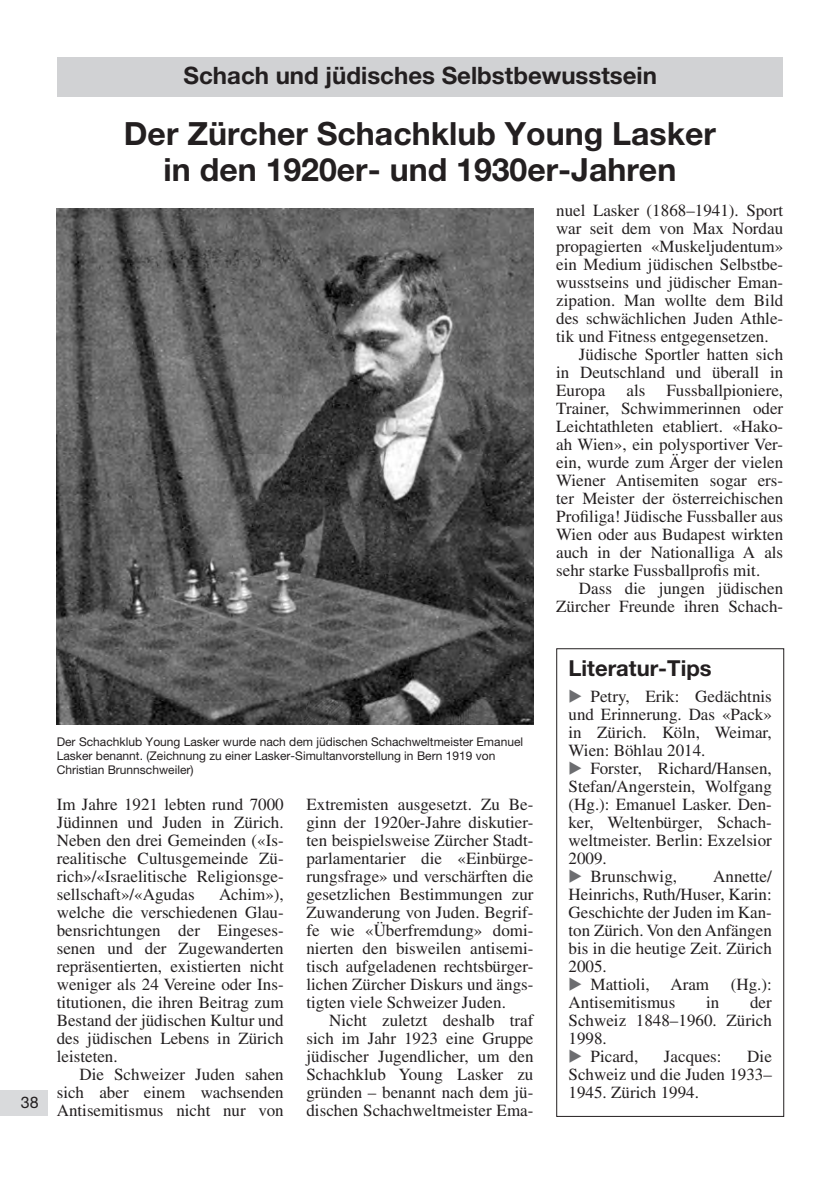
<style>
.page{position:relative;width:840px;height:1191px;background:#fff}
.page>*{position:absolute;margin:0;border:0;box-sizing:border-box;transform-origin:0 0}
.t1{font:700 32px/36px "Helvetica Neue LT Pro";color:#231f20;text-align:center}
.t2{font:700 24px "Helvetica Neue LT Pro";color:#231f20}
.t3{font:700 22px "Helvetica Neue LT Pro";color:#231f20}
.t4{font:17px/18px "Times LT Std";color:#231f20;text-align:justify}
.t5{font:16px "Helvetica Neue LT Pro";color:#231f20}
.t6{font:12px/14px "Helvetica Neue LT Pro";color:#231f20}
.s1{font-family:"European Pi Three";color:#6c6d70}
</style>
<div class="page">
<div style="left:0;top:1090px;width:47px;height:26px;background:#d9dadc"></div>
<div style="left:57px;top:57px;width:725px;height:39px;background:#d1d2d4"></div>
<div style="left:556px;top:648px;width:227px;height:468px;border:1px solid #231f20"></div>
<img style="left:57px;top:209px;width:476px;height:515px">
<h2 class="t2" style="left:183px;top:61px;width:474px">Schach und jüdisches Selbstbewusstsein</h2>
<h1 class="t1" style="left:124px;top:114px;width:593px">Der Zürcher Schachklub Young Lasker in den 1920er- und 1930er-Jahren</h1>
<p class="t4" style="left:556px;top:201px;width:228px">nuel Lasker (1868–1941). Sport</p>
<p class="t4" style="left:556px;top:219px;width:228px">war seit dem von Max Nordau</p>
<p class="t4" style="left:556px;top:237px;width:228px">propagierten «Muskeljudentum»</p>
<p class="t4" style="left:556px;top:255px;width:228px">ein Medium jüdischen Selbstbe-</p>
<p class="t4" style="left:556px;top:273px;width:228px">wusstseins und jüdischer Eman-</p>
<p class="t4" style="left:556px;top:291px;width:228px">zipation. Man wollte dem Bild</p>
<p class="t4" style="left:556px;top:309px;width:228px">des schwächlichen Juden Athle-</p>
<p class="t4" style="left:556px;top:327px;width:214px">tik und Fitness entgegensetzen.</p>
<p class="t4" style="left:578px;top:345px;width:206px">Jüdische Sportler hatten sich</p>
<p class="t4" style="left:556px;top:363px;width:228px">in Deutschland und überall in</p>
<p class="t4" style="left:556px;top:381px;width:228px">Europa als Fussballpioniere,</p>
<p class="t4" style="left:556px;top:399px;width:228px">Trainer, Schwimmerinnen oder</p>
<p class="t4" style="left:556px;top:417px;width:228px">Leichtathleten etabliert. «Hako-</p>
<p class="t4" style="left:556px;top:435px;width:228px">ah Wien», ein polysportiver Ver-</p>
<p class="t4" style="left:556px;top:453px;width:228px">ein, wurde zum Ärger der vielen</p>
<p class="t4" style="left:556px;top:471px;width:228px">Wiener Antisemiten sogar ers-</p>
<p class="t4" style="left:556px;top:489px;width:228px">ter Meister der österreichischen</p>
<p class="t4" style="left:556px;top:507px;width:228px">Profiliga! Jüdische Fussballer aus</p>
<p class="t4" style="left:556px;top:525px;width:228px">Wien oder aus Budapest wirkten</p>
<p class="t4" style="left:556px;top:543px;width:228px">auch in der Nationalliga A als</p>
<p class="t4" style="left:556px;top:561px;width:205px">sehr starke Fussballprofis mit.</p>
<p class="t4" style="left:578px;top:579px;width:206px">Dass die jungen jüdischen</p>
<p class="t4" style="left:556px;top:597px;width:228px">Zürcher Freunde ihren Schach-</p>
<p class="t5" style="left:21px;top:1092px;width:19px">38</p>
<p class="t6" style="left:57px;top:734px;width:467px">Der Schachklub Young Lasker wurde nach dem jüdischen Schachweltmeister Emanuel<br>Lasker benannt. (Zeichnung zu einer Lasker-Simultanvorstellung in Bern 1919 von<br>Christian Brunnschweiler)</p>
<p class="t4" style="left:57px;top:795px;width:228px">Im Jahre 1921 lebten rund 7000<br>Jüdinnen und Juden in Zürich.<br>Neben den drei Gemeinden («Is&shy;realitische Cultusgemeinde Zü&shy;rich»/«Israelitische Religionsge&shy;sellschaft»/«Agudas</p>
<p class="t4" style="left:57px;top:885px;width:228px;text-indent:162px">Achim»), welche die verschiedenen Glau&shy;bensrichtungen der Eingeses&shy;senen und der Zugewanderten repräsentierten, existierten nicht weniger als 24 Vereine oder Ins&shy;titutionen, die ihren Beitrag zum Bestand der jüdischen Kultur und des jüdischen Lebens in Zürich leisteten.</p>
<p class="t4" style="left:57px;top:1065px;width:228px;text-indent:23px">Die Schweizer Juden sahen sich aber einem wachsenden Antisemitismus nicht nur von</p>
<p class="t4" style="left:306px;top:795px;width:228px">Extremisten ausgesetzt. Zu Be&shy;ginn der 1920er-Jahre diskutier&shy;ten beispielsweise Zürcher Stadt&shy;parlamentarier die «Einbürge&shy;rungsfrage» und verschärften die gesetzlichen Bestimmungen zur Zuwanderung von Juden. Begrif&shy;fe wie «Überfremdung» domi&shy;nierten den bisweilen antisemi&shy;tisch aufgeladenen rechtsbürger&shy;lichen Zürcher Diskurs und ängs&shy;tigten viele Schweizer Juden.</p>
<p class="t4" style="left:306px;top:1011px;width:228px;text-indent:23px">Nicht zuletzt deshalb traf sich im Jahr 1923 eine Gruppe jüdischer Jugendlicher, um den Schachklub Young Lasker zu gründen – benannt nach dem jü&shy;dischen Schachweltmeister Ema-</p>
<p class="t3" style="left:568px;top:655px;width:144px">Literatur-Tips</p>
<p class="t4" style="left:568px;top:687px;width:205px;text-align:left"><span class="s1">E</span> Petry, Erik: Gedächtnis und Erinnerung. Das «Pack» in Zürich. Köln, Weimar,<br>Wien: Böhlau 2014.<br><span class="s1">E</span> Forster, Richard/Hansen,<br>Stefan/Angerstein, Wolfgang (Hg.): Emanuel Lasker. Den&shy;ker, Weltenbürger, Schach&shy;weltmeister. Berlin: Exzelsior<br>2009.<br><span class="s1">E</span> Brunschwig,</p>
<p class="t4" style="left:568px;top:867px;width:205px;text-align:left;text-indent:145px">Annette/<br>Heinrichs, Ruth/Huser, Karin:<br>Geschichte der Juden im Kan&shy;ton Zürich. Von den Anfängen bis in die heutige Zeit. Zürich<br>2005.<br><span class="s1">E</span> Mattioli, Aram</p>
<p class="t4" style="left:730px;top:975px;width:43px">(Hg.):</p>
<p class="t4" style="left:568px;top:993px;width:108px">Antisemitismus</p>
<p class="t4" style="left:705px;top:993px;width:15px">in</p>
<p class="t4" style="left:568px;top:993px;width:205px;text-align:left;text-indent:181px">der<br>Schweiz 1848–1960. Zürich<br>1998.<br><span class="s1">E</span> Picard,</p>
<p class="t4" style="left:568px;top:1047px;width:205px;text-indent:179px">Die Schweiz und die Juden 1933– 1945. Zürich 1994.</p>
<p class="t4" style="left:663px;top:1047px;width:59px">Jacques:</p>
</div>
